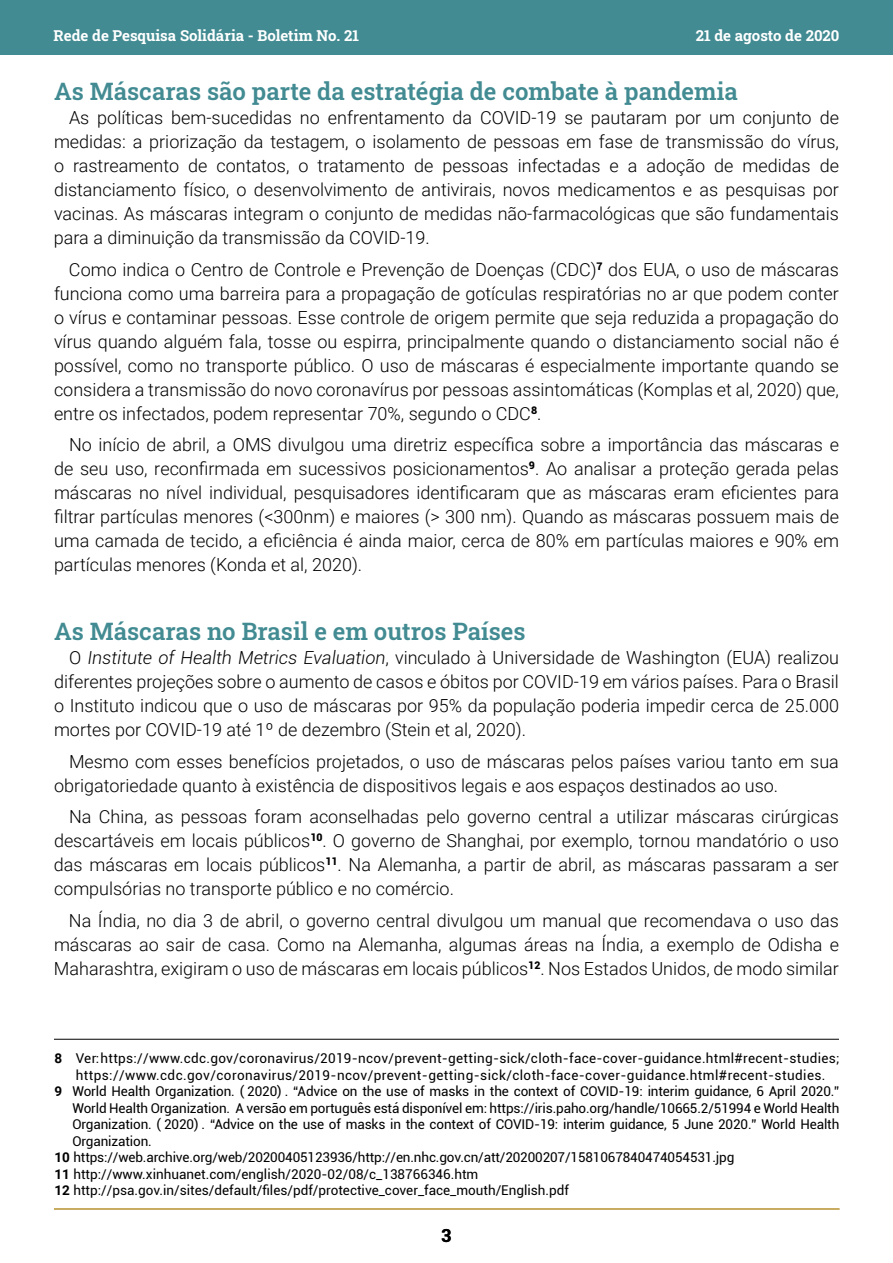
<style>
.page{position:relative;width:893px;height:1263px;background:#fff}
.page>*{position:absolute;margin:0;border:0;box-sizing:border-box;transform-origin:0 0}
.t1{font:600 24px "Roboto Slab";color:#428b92}
.t2{font:300 18px/24px "Roboto";color:#000;text-align:justify}
.t3{font:700 18px "Roboto Slab";color:#000}
.t4{font:700 15px "Roboto Slab";color:#fff}
.t5{font:13.5px "Roboto";letter-spacing:-.01em;color:#000}
.t6{font:13.5px "Roboto";letter-spacing:.025em;color:#000}
.t7{font:13.5px "Roboto";letter-spacing:.03em;color:#000}
.s1{font-style:italic}
.s2{font-weight:700}
</style>
<div class="page">
<div style="left:0;top:0;width:893px;height:54px;background:#428b92"></div>
<hr style="left:54px;top:1208px;width:785px;height:1px;background:#b89230">
<hr style="left:54px;top:1039px;width:785px;height:1px;background:#000">
<p class="t4" style="left:53px;top:25px;width:307px">Rede de Pesquisa Solidária - Boletim No. 21</p>
<p class="t4" style="left:696px;top:25px;width:145px">21 de agosto de 2020</p>
<h1 class="t1" style="left:54px;top:75px;width:685px">As Máscaras são parte da estratégia de combate à pandemia</h1>
<p class="t2" style="left:54px;top:105px;width:786px;text-indent:15px">As políticas bem-sucedidas no enfrentamento da COVID-19 se pautaram por um conjunto de medidas: a priorização da testagem, o isolamento de pessoas em fase de transmissão do vírus, o rastreamento de contatos, o tratamento de pessoas infectadas e a adoção de medidas de distanciamento físico, o desenvolvimento de antivirais, novos medicamentos e as pesquisas por vacinas. As máscaras integram o conjunto de medidas não-farmacológicas que são fundamentais para a diminuição da transmissão da COVID-19.</p>
<p class="t2" style="left:54px;top:257px;width:786px;text-indent:15px">Como indica o Centro de Controle e Prevenção de Doenças (CDC)<sup>7</sup> dos EUA, o uso de máscaras funciona como uma barreira para a propagação de gotículas respiratórias no ar que podem conter o vírus e contaminar pessoas. Esse controle de origem permite que seja reduzida a propagação do vírus quando alguém fala, tosse ou espirra, principalmente quando o distanciamento social não é possível, como no transporte público. O uso de máscaras é especialmente importante quando se considera a transmissão do novo coronavírus por pessoas assintomáticas (Komplas et al, 2020) que, entre os infectados, podem representar 70%, segundo o CDC<sup>8</sup>.</p>
<p class="t2" style="left:54px;top:432px;width:786px;text-indent:15px">No início de abril, a OMS divulgou uma diretriz específica sobre a importância das máscaras e de seu uso, reconfirmada em sucessivos posicionamentos<sup>9</sup>. Ao analisar a proteção gerada pelas máscaras no nível individual, pesquisadores identificaram que as máscaras eram eficientes para filtrar partículas menores (&lt;300nm) e maiores (&gt; 300 nm). Quando as máscaras possuem mais de uma camada de tecido, a eficiência é ainda maior, cerca de 80% em partículas maiores e 90% em partículas menores (Konda et al, 2020).</p>
<h1 class="t1" style="left:54px;top:615px;width:473px">As Máscaras no Brasil e em outros Países</h1>
<p class="t2" style="left:54px;top:645px;width:786px;text-indent:15px">O <span class="s1">Institute of Health Metrics Evaluation</span>, vinculado à Universidade de Washington (EUA) realizou diferentes projeções sobre o aumento de casos e óbitos por COVID-19 em vários países. Para o Brasil o Instituto indicou que o uso de máscaras por 95% da população poderia impedir cerca de 25.000 mortes por COVID-19 até 1º de dezembro (Stein et al, 2020).</p>
<p class="t2" style="left:54px;top:749px;width:786px;text-indent:15px">Mesmo com esses benefícios projetados, o uso de máscaras pelos países variou tanto em sua obrigatoriedade quanto à existência de dispositivos legais e aos espaços destinados ao uso.</p>
<p class="t2" style="left:54px;top:804px;width:786px;text-indent:15px">Na China, as pessoas foram aconselhadas pelo governo central a utilizar máscaras cirúrgicas descartáveis em locais públicos<sup>10</sup>. O governo de Shanghai, por exemplo, tornou mandatório o uso das máscaras em locais públicos<sup>11</sup>. Na Alemanha, a partir de abril, as máscaras passaram a ser compulsórias no transporte público e no comércio.</p>
<p class="t2" style="left:54px;top:908px;width:786px;text-indent:15px">Na Índia, no dia 3 de abril, o governo central divulgou um manual que recomendava o uso das máscaras ao sair de casa. Como na Alemanha, algumas áreas na Índia, a exemplo de Odisha e Maharashtra, exigiram o uso de máscaras em locais públicos<sup>12</sup>. Nos Estados Unidos, de modo similar</p>
<p class="t6" style="left:55px;top:1049px;width:787px"><span class="s2">8</span> Ver: https://www.cdc.gov/coronavirus/2019-ncov/prevent-getting-sick/cloth-face-cover-guidance.html#recent-studies;</p>
<p class="t7" style="left:76px;top:1065px;width:751px">https://www.cdc.gov/coronavirus/2019-ncov/prevent-getting-sick/cloth-face-cover-guidance.html#recent-studies.</p>
<p class="t5" style="left:55px;top:1082px;width:786px"><span class="s2">9</span> World Health Organization. ( 2020) . “Advice on the use of masks in the context of COVID-19: interim guidance, 6 April 2020.”</p>
<p class="t5" style="left:72px;top:1098px;width:768px">World Health Organization. A versão em português está disponível em: https://iris.paho.org/handle/10665.2/51994 e World Health</p>
<p class="t5" style="left:72px;top:1115px;width:768px">Organization. ( 2020) . “Advice on the use of masks in the context of COVID-19: interim guidance, 5 June 2020.” World Health</p>
<p class="t5" style="left:72px;top:1131px;width:81px">Organization.</p>
<p class="t5" style="left:55px;top:1148px;width:681px"><span class="s2">10</span> https://web.archive.org/web/20200405123936/http://en.nhc.gov.cn/att/20200207/1581067840474054531.jpg</p>
<p class="t5" style="left:55px;top:1164px;width:425px"><span class="s2">11</span> http://www.xinhuanet.com/english/2020-02/08/c_138766346.htm</p>
<p class="t5" style="left:55px;top:1181px;width:516px"><span class="s2">12</span> http://psa.gov.in/sites/default/files/pdf/protective_cover_face_mouth/English.pdf</p>
<p class="t3" style="left:442px;top:1222px;width:11px">3</p>
</div>
